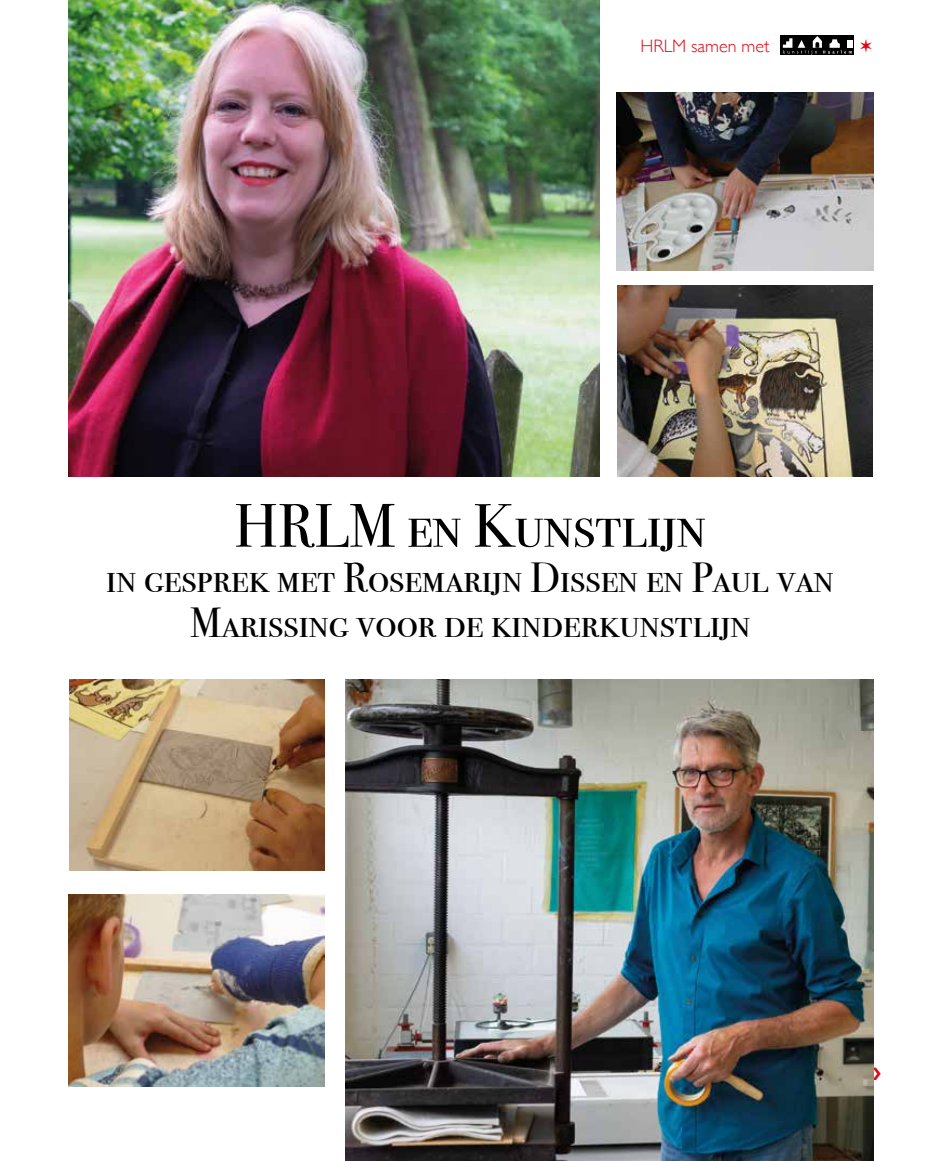
<style>
.page{position:relative;width:936px;height:1161px;background:#fff}
.page>*{position:absolute;margin:0;border:0;box-sizing:border-box;transform-origin:0 0}
.t1{font:61.5px "Bodoni Svty Two SCITCTT Book";color:#000}
.t2{font:42px/45px "Bodoni Svty Two SCITCTT Book";color:#000;text-align:center}
.t3{font:300 18px "Gill Sans";color:#e30613}
</style>
<div class="page">
<div style="left:780px;top:35px;width:73px;height:20px;background:#000"></div>
<div style="left:846px;top:40px;width:6px;height:8px;background:#fff"></div>
<svg style="left:782px;top:36px;width:69px;height:19px"></svg>
<img style="left:345px;top:680px;width:528px;height:481px">
<img style="left:68px;top:894px;width:256px;height:192px">
<img style="left:70px;top:680px;width:254px;height:190px">
<img style="left:617px;top:286px;width:255px;height:191px">
<img style="left:68px;top:0;width:531px;height:476px">
<img style="left:616px;top:92px;width:257px;height:179px">
<svg style="left:872px;top:1067px;width:2px;height:13px"></svg>
<p class="t3" style="left:640px;top:32px;width:131px">HRLM samen met</p>
<h1 class="t1" style="left:234px;top:489px;width:473px">HRLM en Kunstlijn</h1>
<p class="t2" style="left:106px;top:555px;width:729px">in gesprek met Rosemarijn Dissen en Paul van<br>Marissing voor de kinderkunstlijn</p>
</div>
